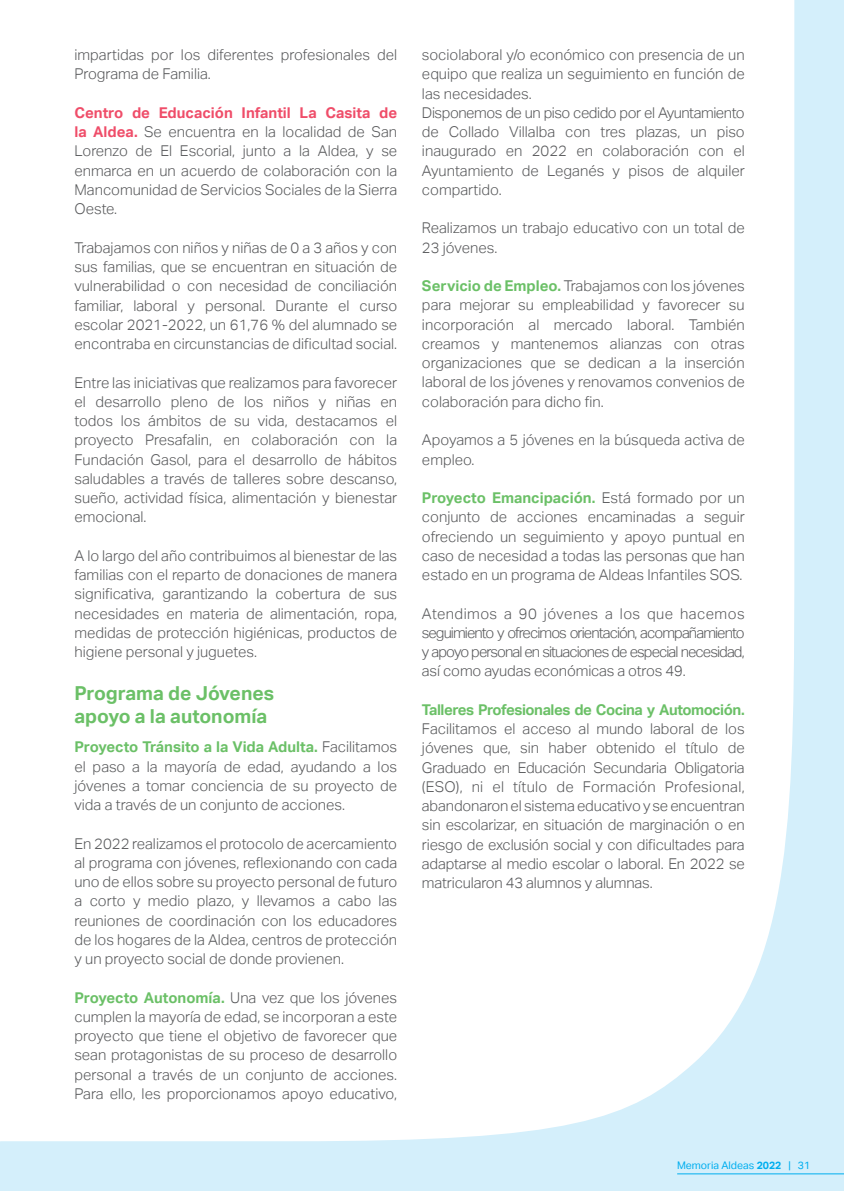
<style>
.page{position:relative;width:844px;height:1191px;background:#fff}
.page>*{position:absolute;margin:0;border:0;box-sizing:border-box;transform-origin:0 0}
.t1{font:700 19.25px/23.1px "Aktiv Grotesk";color:#6bc067}
.t2{font:300 14.88px/19.2px "Aktiv Grotesk";color:#57585a;text-align:justify}
.t3{font:700 14.88px "Aktiv Grotesk";letter-spacing:-.03em;color:#6bc067}
.t4{font:10.5px "Aktiv Grotesk";color:#00aeef}
.s1{font-weight:700;color:#ef4d69}
.s2{font-weight:700;color:#6bc067}
.s3{font-weight:700}
</style>
<div class="page">
<div style="left:0;top:0;width:843px;height:1191px;background:#d4effb"></div>
<div style="left:0;top:0;width:794px;height:1141px;background:#fff"></div>
<hr style="left:677px;top:1173px;width:166px;height:1px;background:#00aeef">
<p class="t2" style="left:74px;top:45px;width:324px">impartidas por los diferentes profesionales del<br>Programa de Familia.</p>
<p class="t2" style="left:74px;top:103px;width:324px"><span class="s1">Centro de Educación Infantil La Casita de la Aldea.</span> Se encuentra en la localidad de San Lorenzo de El Escorial, junto a la Aldea, y se enmarca en un acuerdo de colaboración con la Mancomunidad de Servicios Sociales de la Sierra Oeste.</p>
<p class="t2" style="left:74px;top:238px;width:324px">Trabajamos con niños y niñas de 0 a 3 años y con sus familias, que se encuentran en situación de vulnerabilidad o con necesidad de conciliación familiar, laboral y personal. Durante el curso escolar 2021-2022, un 61,76 % del alumnado se encontraba en circunstancias de dificultad social.</p>
<p class="t2" style="left:74px;top:373px;width:324px">Entre las iniciativas que realizamos para favorecer el desarrollo pleno de los niños y niñas en todos los ámbitos de su vida, destacamos el proyecto Presafalin, en colaboración con la Fundación Gasol, para el desarrollo de hábitos saludables a través de talleres sobre descanso, sueño, actividad física, alimentación y bienestar emocional.</p>
<p class="t2" style="left:74px;top:546px;width:324px">A lo largo del año contribuimos al bienestar de las familias con el reparto de donaciones de manera significativa, garantizando la cobertura de sus necesidades en materia de alimentación, ropa, medidas de protección higiénicas, productos de higiene personal y juguetes.</p>
<p class="t1" style="left:74px;top:681px;width:201px">Programa de Jóvenes apoyo a la autonomía</p>
<p class="t2" style="left:74px;top:737px;width:324px"><span class="s2">Proyecto Tránsito a la Vida Adulta.</span> Facilitamos el paso a la mayoría de edad, ayudando a los jóvenes a tomar conciencia de su proyecto de vida a través de un conjunto de acciones.</p>
<p class="t2" style="left:74px;top:834px;width:324px">En 2022 realizamos el protocolo de acercamiento al programa con jóvenes, reflexionando con cada uno de ellos sobre su proyecto personal de futuro a corto y medio plazo, y llevamos a cabo las reuniones de coordinación con los educadores de los hogares de la Aldea, centros de protección y un proyecto social de donde provienen.</p>
<p class="t2" style="left:74px;top:988px;width:324px"><span class="s2">Proyecto Autonomía.</span> Una vez que los jóvenes cumplen la mayoría de edad, se incorporan a este proyecto que tiene el objetivo de favorecer que sean protagonistas de su proceso de desarrollo personal a través de un conjunto de acciones.<br>Para ello, les proporcionamos apoyo educativo,</p>
<p class="t2" style="left:422px;top:45px;width:324px;text-align:left">sociolaboral y/o económico con presencia de un equipo que realiza un seguimiento en función de las necesidades.<br>Disponemos de un piso cedido por el Ayuntamiento de Collado Villalba con tres plazas, un piso inaugurado en 2022 en colaboración con el Ayuntamiento de Leganés y pisos de alquiler compartido.</p>
<p class="t2" style="left:422px;top:219px;width:324px">Realizamos un trabajo educativo con un total de<br>23 jóvenes.</p>
<p class="t2" style="left:422px;top:276px;width:324px"><span class="s2">Servicio de Empleo.</span> Trabajamos con los jóvenes para mejorar su empleabilidad y favorecer su incorporación al mercado laboral. También creamos y mantenemos alianzas con otras organizaciones que se dedican a la inserción laboral de los jóvenes y renovamos convenios de colaboración para dicho fin.</p>
<p class="t2" style="left:422px;top:430px;width:324px">Apoyamos a 5 jóvenes en la búsqueda activa de empleo.</p>
<p class="t2" style="left:422px;top:488px;width:324px"><span class="s2">Proyecto Emancipación.</span> Está formado por un conjunto de acciones encaminadas a seguir ofreciendo un seguimiento y apoyo puntual en caso de necesidad a todas las personas que han estado en un programa de Aldeas Infantiles SOS.</p>
<p class="t2" style="left:422px;top:604px;width:324px">Atendimos a 90 jóvenes a los que hacemos seguimiento y ofrecimos orientación, acompañamiento y apoyo personal en situaciones de especial necesidad, así como ayudas económicas a otros 49.</p>
<p class="t3" style="left:422px;top:701px;width:324px">Talleres Profesionales de Cocina y Automoción.</p>
<p class="t2" style="left:422px;top:719px;width:324px">Facilitamos el acceso al mundo laboral de los jóvenes que, sin haber obtenido el título de Graduado en Educación Secundaria Obligatoria (ESO), ni el título de Formación Profesional, abandonaron el sistema educativo y se encuentran sin escolarizar, en situación de marginación o en riesgo de exclusión social y con dificultades para adaptarse al medio escolar o laboral. En 2022 se matricularon 43 alumnos y alumnas.</p>
<p class="t4" style="left:676px;top:1159px;width:135px">Memoria Aldeas <span class="s3">2022</span> | 31</p>
</div>
